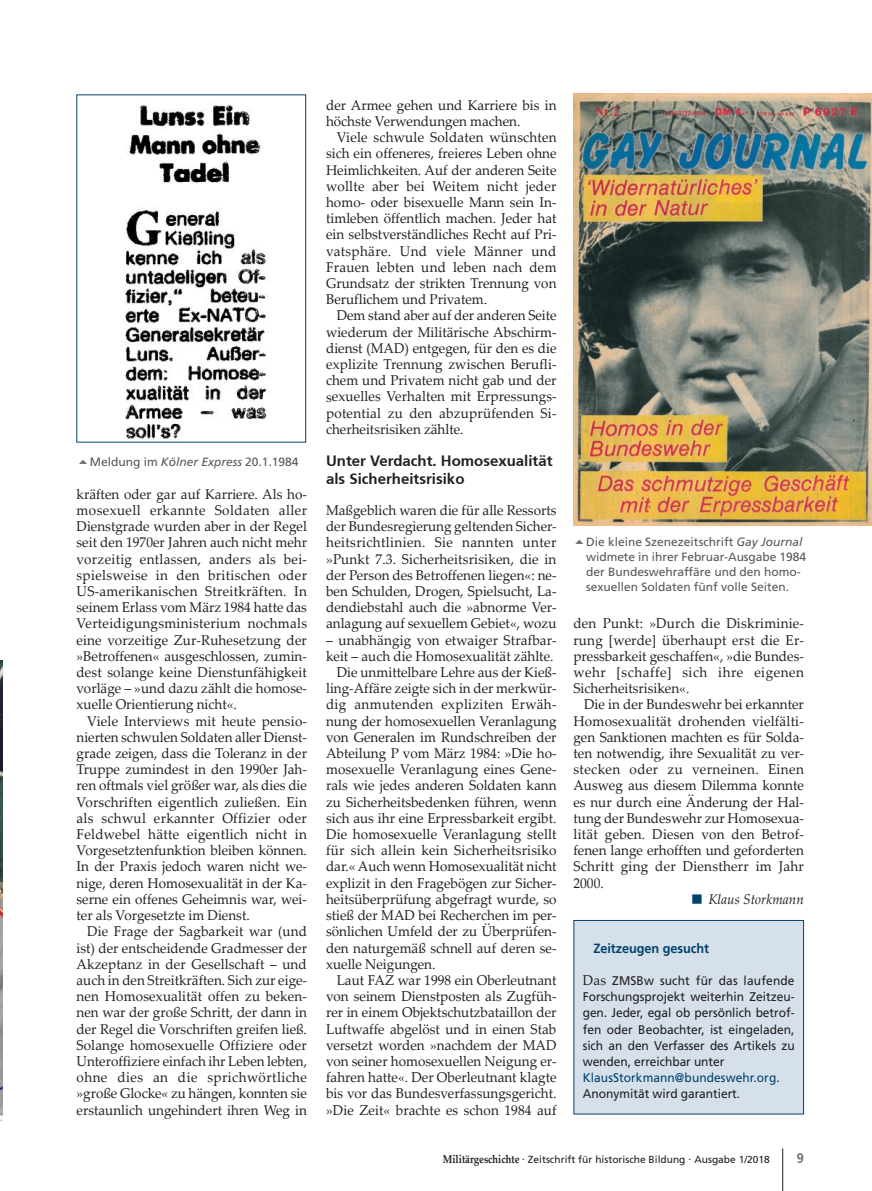
<style>
.page{position:relative;width:872px;height:1191px;background:#fff}
.page>*{position:absolute;margin:0;border:0;box-sizing:border-box;transform-origin:0 0}
.t1{font:700 15px/18px "Frutiger";color:#231f20}
.t2{font:14.1px/16.2px "Palatino Linotype";color:#231f20;text-align:justify;scale:.95 1}
.t3{font:14.1px "Palatino Linotype";letter-spacing:.025em;color:#231f20;scale:.95 1}
.t4{font:italic 14.1px "Palatino Linotype";color:#231f20;scale:.95 1}
.t5{font:700 14.1px "Frutiger";color:#6c6d70;scale:.91 1}
.t6{font:700 13.35px "Frutiger LT Std";letter-spacing:-.005em;color:#00446d;scale:.95 1}
.t7{font:12.6px/16.2px "Frutiger LT Std";color:#231f20;scale:.95 1}
.t8{font:12px/15px "Frutiger LT Std";color:#57585a}
.t9{font:10.2px "Frutiger";color:#231f20}
.s1{font-style:italic}
.s2{font-family:"Palatino Linotype";font-size:14.1px}
.s3{color:#00446d}
.s4{font-family:"Palatino Linotype";font-weight:700;font-size:11.4px}
.s5{font-size:12px}
</style>
<div class="page">
<div style="left:574px;top:920px;width:229px;height:194px;background:#d6e0eb"></div>
<div style="left:573px;top:920px;width:231px;height:194px;border:1px solid #00446d"></div>
<img style="left:125px;top:105px;width:144px;height:334px">
<div style="left:77px;top:95px;width:229px;height:347px;border:1px solid #00446d"></div>
<img style="left:573px;top:94px;width:299px;height:432px">
<img style="left:0;top:660px;width:2px;height:460px">
<hr style="left:782px;top:1148px;width:1px;height:43px;background:#231f20">
<p class="t8" style="left:90px;top:454px;width:210px">Meldung im <span class="s1">Kölner Express</span> 20.1.1984</p>
<p class="t2" style="left:77px;top:485px;width:244px">kräften oder gar auf Karriere. Als ho&shy;mosexuell erkannte Soldaten aller Dienstgrade wurden aber in der Regel seit den 1970er Jahren auch nicht mehr vorzeitig entlassen, anders als bei&shy;spielsweise in den britischen oder US-amerikanischen Streitkräften. In seinem Erlass vom März 1984 hatte das Verteidigungsministerium nochmals eine vorzeitige Zur-Ruhesetzung der »Betroffenen« ausgeschlossen, zumin&shy;dest solange keine Dienstunfähigkeit vorläge – »und dazu zählt die homose&shy;xuelle Orientierung nicht«.</p>
<p class="t2" style="left:77px;top:712px;width:244px;text-indent:11px">Viele Interviews mit heute pensio&shy;nierten schwulen Soldaten aller Dienst&shy;grade zeigen, dass die Toleranz in der Truppe zumindest in den 1990er Jah&shy;ren oftmals viel größer war, als dies die Vorschriften eigentlich zuließen. Ein als schwul erkannter Offizier oder Feldwebel hätte eigentlich nicht in Vorgesetztenfunktion bleiben können.<br>In der Praxis jedoch waren nicht we&shy;nige, deren Homosexualität in der Ka&shy;serne ein offenes Geheimnis war, wei&shy;ter als Vorgesetzte im Dienst.</p>
<p class="t2" style="left:77px;top:923px;width:244px;text-indent:11px">Die Frage der Sagbarkeit war (und ist) der entscheidende Gradmesser der Akzeptanz in der Gesellschaft – und auch in den Streitkräften. Sich zur eige&shy;nen Homosexualität offen zu beken&shy;nen war der große Schritt, der dann in der Regel die Vorschriften greifen ließ.<br>Solange homosexuelle Offiziere oder Unteroffiziere einfach ihr Leben lebten, ohne dies an die sprichwörtliche »große Glocke« zu hängen, konnten sie erstaunlich ungehindert ihren Weg in</p>
<p class="t2" style="left:326px;top:96px;width:244px">der Armee gehen und Karriere bis in höchste Verwendungen machen.</p>
<p class="t2" style="left:326px;top:129px;width:244px;text-indent:11px">Viele schwule Soldaten wünschten sich ein offeneres, freieres Leben ohne Heimlichkeiten. Auf der anderen Seite wollte aber bei Weitem nicht jeder homo- oder bisexuelle Mann sein In&shy;timleben öffentlich machen. Jeder hat ein selbstverständliches Recht auf Pri&shy;vatsphäre. Und viele Männer und Frauen lebten und leben nach dem Grundsatz der strikten Trennung von Beruflichem und Privatem.</p>
<p class="t2" style="left:326px;top:307px;width:244px;text-indent:11px">Dem stand aber auf der anderen Seite wiederum der Militärische Abschirm&shy;dienst (MAD) entgegen, für den es die explizite Trennung zwischen Berufli&shy;chem und Privatem nicht gab und der sexuelles Verhalten mit Erpressungs&shy;potential zu den abzuprüfenden Si&shy;cherheitsrisiken zählte.</p>
<p class="t1" style="left:326px;top:452px;width:228px">Unter Verdacht. Homosexualität als Sicherheitsrisiko</p>
<p class="t2" style="left:326px;top:501px;width:244px">Maßgeblich waren die für alle Ressorts der Bundesregierung geltenden Sicher&shy;heitsrichtlinien. Sie nannten unter »Punkt 7.3. Sicherheitsrisiken, die in der Person des Betroffenen liegen«: ne&shy;ben Schulden, Drogen, Spielsucht, La&shy;dendiebstahl auch die »abnorme Ver&shy;anlagung auf sexuellem Gebiet«, wozu</p>
<p class="t2" style="left:326px;top:631px;width:244px">– unabhängig von etwaiger Strafbar-</p>
<p class="t2" style="left:326px;top:647px;width:241px">keit – auch die Homosexualität zählte.</p>
<p class="t2" style="left:337px;top:663px;width:233px">Die unmittelbare Lehre aus der Kieß-</p>
<p class="t2" style="left:326px;top:679px;width:244px">ling-Affäre zeigte sich in der merkwür-</p>
<p class="t3" style="left:326px;top:694px;width:244px">dig anmutenden expliziten Erwäh-</p>
<p class="t2" style="left:326px;top:712px;width:244px">nung der homosexuellen Veranlagung</p>
<p class="t2" style="left:326px;top:728px;width:244px">von Generalen im Rundschreiben der</p>
<p class="t2" style="left:326px;top:744px;width:244px">Abteilung P vom März 1984: »Die ho-</p>
<p class="t2" style="left:326px;top:761px;width:244px">mosexuelle Veranlagung eines Gene-</p>
<p class="t2" style="left:326px;top:777px;width:244px">rals wie jedes anderen Soldaten kann</p>
<p class="t2" style="left:326px;top:793px;width:244px">zu Sicherheitsbedenken führen, wenn</p>
<p class="t2" style="left:326px;top:809px;width:244px">sich aus ihr eine Erpressbarkeit ergibt.</p>
<p class="t2" style="left:326px;top:825px;width:244px">Die homosexuelle Veranlagung stellt</p>
<p class="t2" style="left:326px;top:842px;width:244px">für sich allein kein Sicherheitsrisiko</p>
<p class="t2" style="left:326px;top:858px;width:244px">dar.« Auch wenn Homosexualität nicht</p>
<p class="t2" style="left:326px;top:874px;width:244px">explizit in den Fragebögen zur Sicher-</p>
<p class="t2" style="left:326px;top:890px;width:244px">heitsüberprüfung abgefragt wurde, so</p>
<p class="t2" style="left:326px;top:906px;width:244px">stieß der MAD bei Recherchen im per-</p>
<p class="t2" style="left:326px;top:923px;width:244px">sönlichen Umfeld der zu Überprüfen-</p>
<p class="t2" style="left:326px;top:939px;width:244px">den naturgemäß schnell auf deren se-</p>
<p class="t2" style="left:326px;top:955px;width:117px">xuelle Neigungen.</p>
<p class="t2" style="left:337px;top:971px;width:233px">Laut FAZ war 1998 ein Oberleutnant</p>
<p class="t2" style="left:326px;top:987px;width:244px">von seinem Dienstposten als Zugfüh-</p>
<p class="t2" style="left:326px;top:1004px;width:244px">rer in einem Objektschutzbataillon der</p>
<p class="t2" style="left:326px;top:1020px;width:244px">Luftwaffe abgelöst und in einen Stab</p>
<p class="t2" style="left:326px;top:1036px;width:244px">versetzt worden »nachdem der MAD</p>
<p class="t2" style="left:326px;top:1052px;width:244px">von seiner homosexuellen Neigung er-</p>
<p class="t2" style="left:326px;top:1068px;width:244px">fahren hatte«. Der Oberleutnant klagte</p>
<p class="t2" style="left:326px;top:1085px;width:244px">bis vor das Bundesverfassungsgericht.</p>
<p class="t2" style="left:326px;top:1101px;width:244px">»Die Zeit« brachte es schon 1984 auf</p>
<p class="t8" style="left:586px;top:534px;width:221px">Die kleine Szenezeitschrift <span class="s1">Gay Journal </span>widmete in ihrer Februar-Ausgabe 1984 der Bundeswehraffäre und den homo&shy;sexuellen Soldaten fünf volle Seiten.</p>
<p class="t2" style="left:573px;top:615px;width:244px">den Punkt: »Durch die Diskriminie&shy;rung [werde] überhaupt erst die Er&shy;pressbarkeit geschaffen«, »die Bundes&shy;wehr [schaffe] sich ihre eigenen Sicherheitsrisiken«.</p>
<p class="t2" style="left:573px;top:696px;width:244px;text-indent:11px">Die in der Bundeswehr bei erkannter Homosexualität drohenden vielfälti&shy;gen Sanktionen machten es für Solda&shy;ten notwendig, ihre Sexualität zu ver&shy;stecken oder zu verneinen. Einen Ausweg aus diesem Dilemma konnte es nur durch eine Änderung der Hal&shy;tung der Bundeswehr zur Homosexua&shy;lität geben. Diesen von den Betrof&shy;fenen lange erhofften und geforderten Schritt ging der Dienstherr im Jahr 2000.</p>
<p class="t4" style="left:708px;top:889px;width:102px">Klaus Storkmann</p>
<p class="t6" style="left:593px;top:940px;width:123px">Zeitzeugen gesucht</p>
<p class="t7" style="left:583px;top:972px;width:225px"><span class="s2">Das</span> ZMSBw sucht für das laufende Forschungsprojekt weiterhin Zeitzeu&shy;gen. Jeder, egal ob persönlich betrof&shy;fen oder Beobachter, ist eingeladen, sich an den Verfasser des Artikels zu wenden, erreichbar unter <span class="s3">KlausStorkmann@bundeswehr.org</span>.<br>Anonymität wird garantiert.</p>
<p class="t9" style="left:443px;top:1153px;width:329px"><span class="s4">Militärgeschichte</span> <span class="s5">·</span> Zeitschrift für historische Bildung <span class="s5">·</span> Ausgabe 1/2018</p>
<p class="t5" style="left:796px;top:1150px;width:9px">9</p>
</div>
